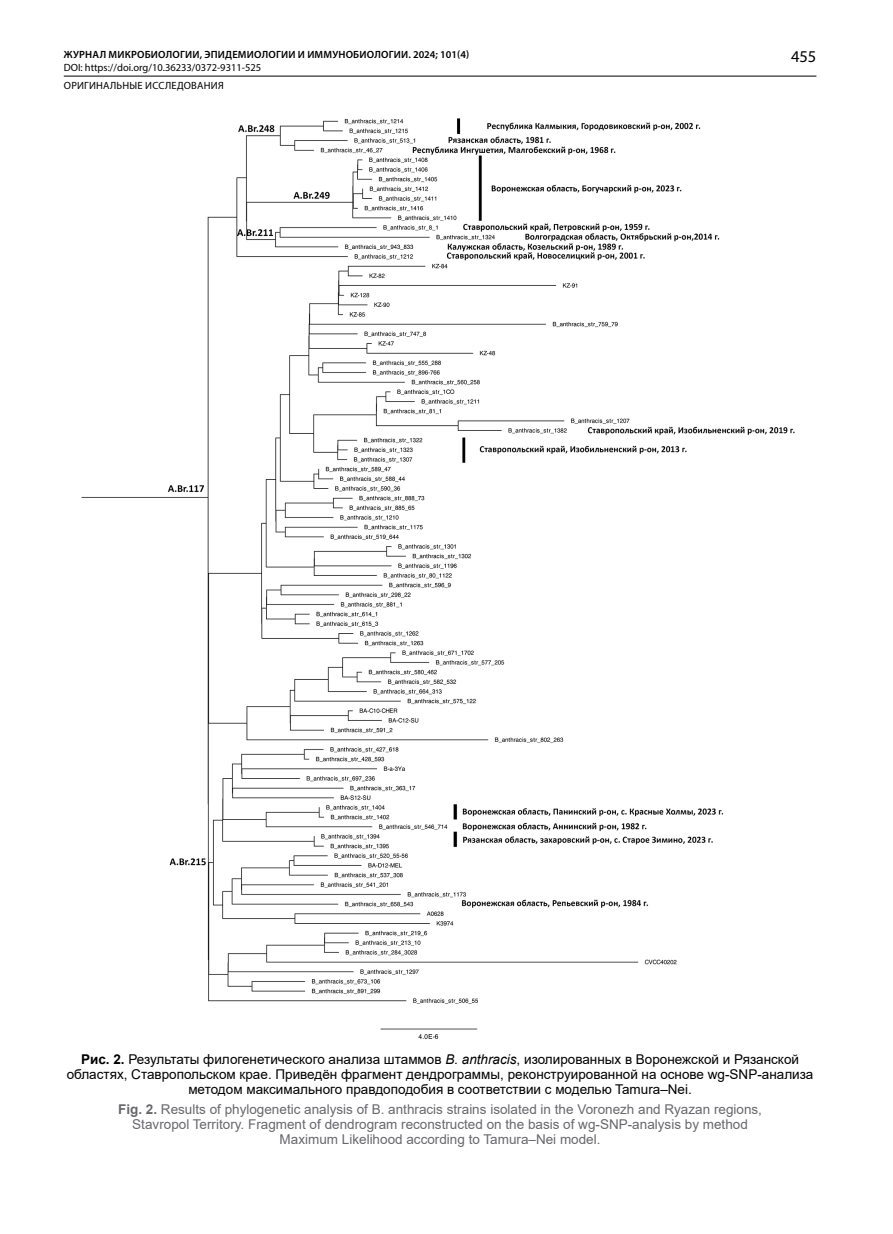
<style>
.page{position:relative;width:893px;height:1234px;background:#fff}
.page>*{position:absolute;margin:0;border:0;box-sizing:border-box;transform-origin:0 0}
.t1{font:16.5px "Myriad Pro";color:#000}
.Подрисуночная{font:13.5px/15px "Arial";color:#000;text-align:center}
.Подрисуночная-2{font:13.5px/15px "Arial";color:#68676c;text-align:center}
.t2{font:10.5px/17.7px "Myriad Pro";color:#000}
.t3{font:600 10.5px "Myriad Pro";letter-spacing:.02em;color:#000}
.s1{font-weight:700}
.s2{font-style:italic}
</style>
<div class="page">
<hr style="left:64px;top:76px;width:752px;height:1px;background:#000">
<img style="left:81px;top:118px;width:714px;height:922px">
<p class="t3" style="left:64px;top:48px;width:407px">ЖУРНАЛ МИКРОБИОЛОГИИ, ЭПИДЕМИОЛОГИИ И ИММУНОБИОЛОГИИ. 2024; 101(4)</p>
<p class="t2" style="left:64px;top:59px;width:199px">DOI: https://doi.org/10.36233/0372-9311-525<br>ОРИГИНАЛЬНЫЕ ИССЛЕДОВАНИЯ</p>
<p class="t1" style="left:791px;top:47px;width:27px">455</p>
<p class="Подрисуночная" style="left:67px;top:1051px;width:748px"><span class="s1">Рис. 2.</span> Результаты филогенетического анализа штаммов <span class="s2">B. anthracis</span>, изолированных в Воронежской и Рязанской областях, Ставропольском крае. Приведён фрагмент дендрограммы, реконструированной на основе wg-SNP-анализа методом максимального правдоподобия в соответствии с моделью Tamura–Nei.</p>
<p class="Подрисуночная-2" style="left:118px;top:1100px;width:645px"><span class="s1">Fig. 2.</span> Results of phylogenetic analysis of B. anthracis strains isolated in the Voronezh and Ryazan regions,<br>Stavropol Territory. Fragment of dendrogram reconstructed on the basis of wg-SNP-analysis by method<br>Maximum Likelihood according to Tamura–Nei model.</p>
</div>
